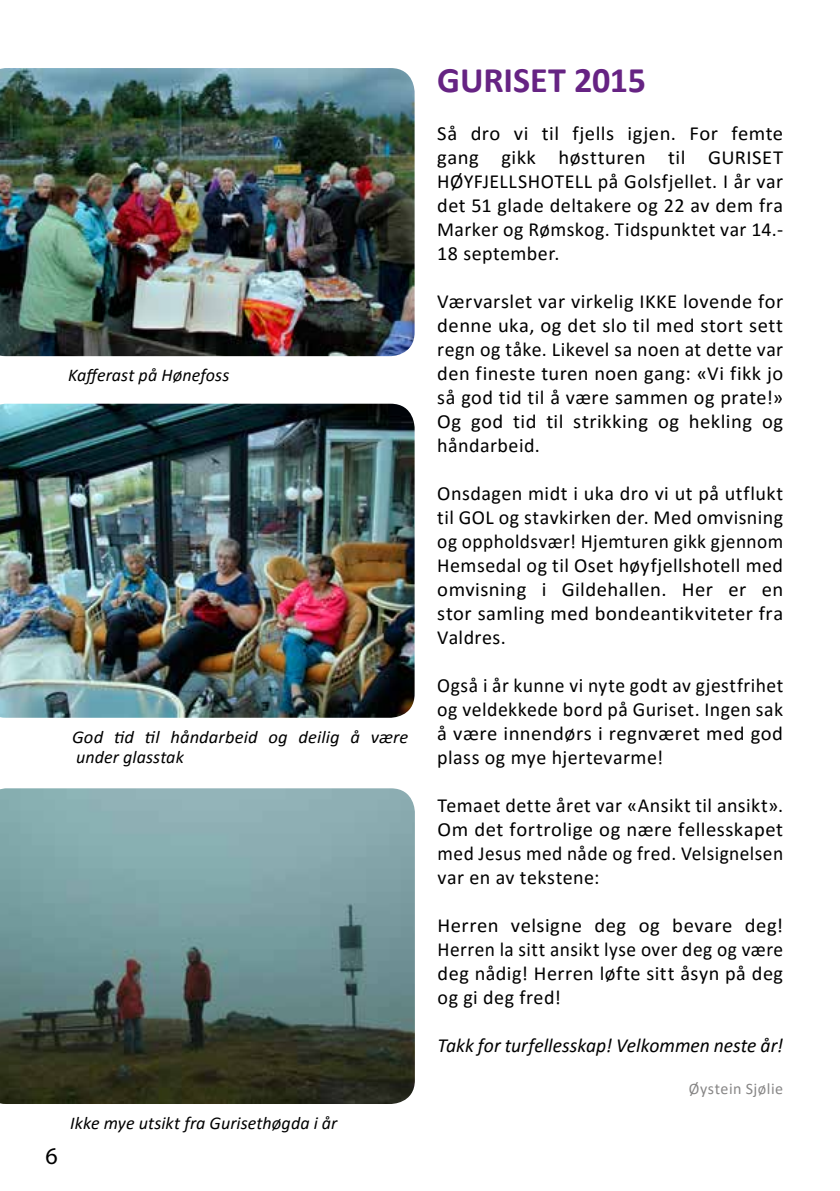
<style>
.page{position:relative;width:840px;height:1191px;background:#fff}
.page>*{position:absolute;margin:0;border:0;box-sizing:border-box;transform-origin:0 0}
.t1{font:700 36px "Calibri";letter-spacing:-.005em;color:#662383}
.t2{font:24px "Myriad Pro";color:#000}
.t3{font:20px/24px "Calibri";letter-spacing:.025em;color:#000;text-align:justify}
.t4{font:italic 20px "Calibri";color:#000}
.t5{font:italic 18px/20px "Calibri";letter-spacing:.005em;color:#000}
.t6{font:16px "Calibri";letter-spacing:.03em;color:#878686}
</style>
<div class="page">
<img style="left:0;top:404px;width:414px;height:314px">
<img style="left:0;top:788px;width:414px;height:316px">
<img style="left:0;top:68px;width:414px;height:288px">
<p class="t5" style="left:68px;top:364px;width:163px">Kafferast på Hønefoss</p>
<p class="t5" style="left:72px;top:726px;width:337px">God tid til håndarbeid og deilig å være under glasstak</p>
<p class="t2" style="left:45px;top:1140px;width:14px">6</p>
<p class="t5" style="left:70px;top:1112px;width:269px">Ikke mye utsikt fra Gurisethøgda i år</p>
<h1 class="t1" style="left:437px;top:55px;width:210px">GURISET 2015</h1>
<p class="t3" style="left:437px;top:121px;width:347px">Så dro vi til fjells igjen. For femte gang gikk høstturen til GURISET HØYFJELLSHOTELL på Golsfjellet. I år var det 51 glade deltakere og 22 av dem fra Marker og Rømskog. Tidspunktet var 14.- 18 september.</p>
<p class="t3" style="left:437px;top:289px;width:347px">Værvarslet var virkelig IKKE lovende for denne uka, og det slo til med stort sett regn og tåke. Likevel sa noen at dette var den fineste turen noen gang: «Vi fikk jo så god tid til å være sammen og prate!» Og god tid til strikking og hekling og håndarbeid.</p>
<p class="t3" style="left:437px;top:481px;width:347px">Onsdagen midt i uka dro vi ut på utflukt til GOL og stavkirken der. Med omvisning og oppholdsvær! Hjemturen gikk gjennom Hemsedal og til Oset høyfjellshotell med omvisning i Gildehallen. Her er en stor samling med bondeantikviteter fra Valdres.</p>
<p class="t3" style="left:437px;top:673px;width:347px">Også i år kunne vi nyte godt av gjestfrihet og veldekkede bord på Guriset. Ingen sak å være innendørs i regnværet med god plass og mye hjertevarme!</p>
<p class="t3" style="left:437px;top:793px;width:347px">Temaet dette året var «Ansikt til ansikt».<br>Om det fortrolige og nære fellesskapet med Jesus med nåde og fred. Velsignelsen var en av tekstene:</p>
<p class="t3" style="left:437px;top:913px;width:347px">Herren velsigne deg og bevare deg!<br>Herren la sitt ansikt lyse over deg og være deg nådig! Herren løfte sitt åsyn på deg og gi deg fred!</p>
<p class="t4" style="left:437px;top:1032px;width:347px">Takk for turfellesskap! Velkommen neste år!</p>
<p class="t6" style="left:688px;top:1077px;width:96px">Øystein Sjølie</p>
</div>
